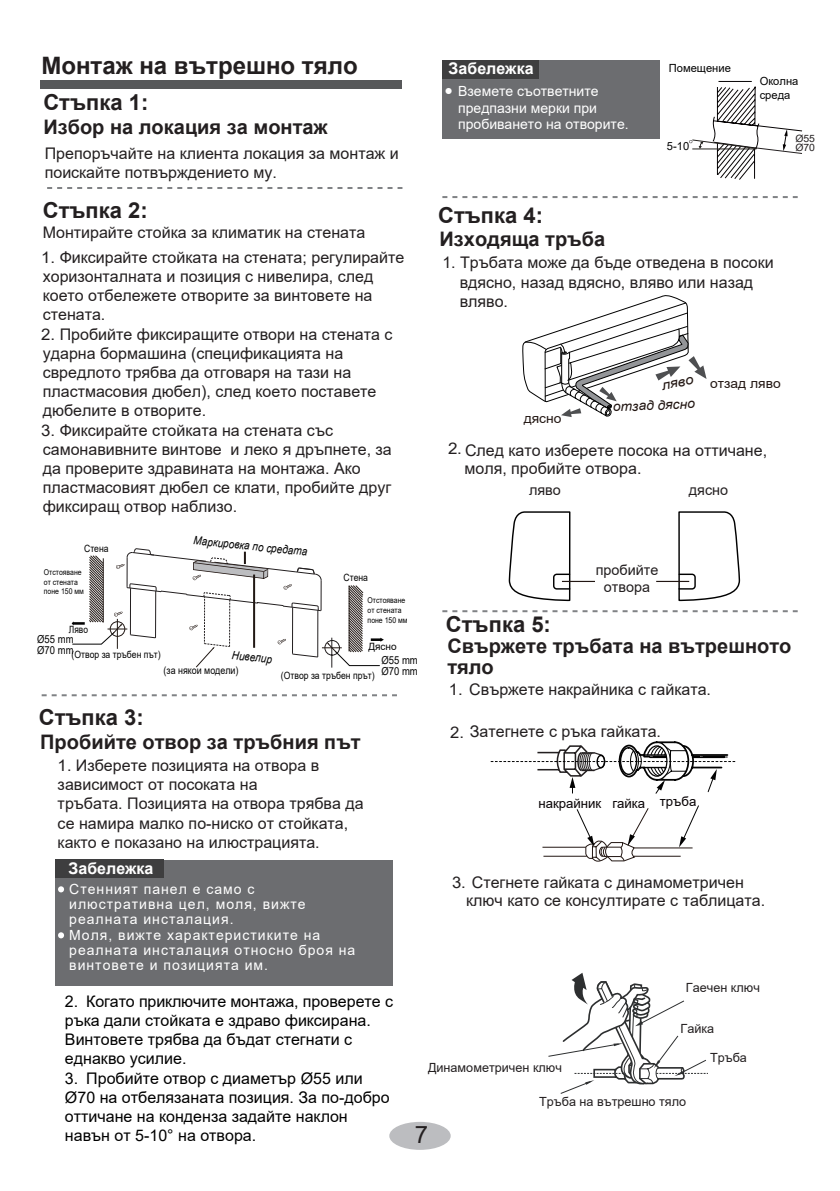
<style>
.page{position:relative;width:840px;height:1191px;background:#fff}
.page>*{position:absolute;margin:0;border:0;box-sizing:border-box;transform-origin:0 0}
.t1{font:700 24px "Arial";color:#231f20}
.t2{font:24px "Arial";color:#231f20}
.t3{font:700 22px "Arial";color:#231f20}
.t4{font:700 20px/21px "Arial";color:#231f20}
.t5{font:16px/19.2px "Arial";color:#231f20;scale:1.05 1}
.t6{font:16px/19.2px "Arial";color:#000}
.t7{font:16px/19.2px "Arial";color:#231f20}
.t8{font:16px "Arial";color:#231f20;scale:1.04 1}
.t9{font:16px/18px "Arial";color:#231f20;scale:1.06 1}
.t10{font:700 16px "Arial";color:#fff}
.t11{font:14.4px/17.2px "Arial";color:#231f20;text-align:center}
.t12{font:14px/15.2px "Arial";letter-spacing:.07em;color:#fff}
.t13{font:14px/16.8px "Arial";color:#fff}
.t14{font:13.2px "Arial";color:#080305}
.t15{font:13.2px "Arial";color:#221612;scale:1.05 1}
.t16{font:italic 13.2px "Arial";color:#221612;scale:1.05 1}
.t17{font:italic 13.2px "Arial";color:#221612;scale:1.12 1}
.t18{font:12.6px "Arial";color:#231f20}
.t19{font:italic 11.6px "Arial";color:#030303;scale:.86 1}
.t20{font:11.2px/13.4px "Arial";color:#030303}
.t21{font:11px/11px "Arial";color:#030303;scale:.86 1}
.t22{font:10.4px "Arial";color:#030303;scale:.86 1}
.t23{font:10px "Arial";color:#030303;scale:.86 1}
.t24{font:10px/8.6px "Arial";color:#231f20}
.t25{font:10px "Arial";color:#030303}
.t26{font:10px "Arial";color:#030303;scale:.84 1}
.t27{font:8px/9.6px "Arial";color:#030303;scale:.86 1}
.s1{font-size:14.2px}
</style>
<div class="page">
<div style="left:389px;top:1121px;width:61px;height:28px;background:#bcbdc0;border-radius:50%"></div>
<div style="left:442px;top:60px;width:217px;height:79px;background:#6c6d70"></div>
<div style="left:55px;top:859px;width:337px;height:126px;background:#6c6d70"></div>
<div style="left:55px;top:859px;width:108px;height:19px;background:#3e3e3f"></div>
<div style="left:442px;top:60px;width:97px;height:19px;background:#3e3e3f"></div>
<svg style="left:508px;top:511px;width:63px;height:91px"></svg>
<svg style="left:677px;top:511px;width:63px;height:91px"></svg>
<svg style="left:58px;top:932px;width:6px;height:6px"></svg>
<svg style="left:58px;top:886px;width:6px;height:6px"></svg>
<div style="left:40px;top:80px;width:361px;height:8px;background:#57585a"></div>
<svg style="left:42px;top:694px;width:355px;height:2px"></svg>
<svg style="left:442px;top:610px;width:355px;height:2px"></svg>
<svg style="left:47px;top:187px;width:355px;height:2px"></svg>
<svg style="left:442px;top:196px;width:355px;height:2px"></svg>
<svg style="left:689px;top:81px;width:113px;height:99px"></svg>
<hr style="left:561px;top:581px;width:33px;height:1px;background:#221612">
<hr style="left:655px;top:581px;width:33px;height:1px;background:#221612">
<svg style="left:490px;top:741px;width:244px;height:120px"></svg>
<svg style="left:522px;top:295px;width:184px;height:122px"></svg>
<svg style="left:548px;top:972px;width:159px;height:122px"></svg>
<svg style="left:72px;top:549px;width:311px;height:119px"></svg>
<hr style="left:253px;top:574px;width:2px;height:74px;background:#211814">
<h1 class="t1" style="left:41px;top:49px;width:317px">Монтаж на вътрешно тяло</h1>
<h2 class="t3" style="left:43px;top:87px;width:106px">Стъпка 1:</h2>
<p class="t4" style="left:43px;top:117px;width:286px">Избор на локация за монтаж</p>
<p class="t7" style="left:45px;top:143px;width:355px">Препоръчайте на клиента локация за монтаж и поискайте потвърждението му.</p>
<h2 class="t3" style="left:43px;top:194px;width:106px">Стъпка 2:</h2>
<p class="t7" style="left:43px;top:223px;width:324px">Монтирайте стойка за климатик на стената</p>
<p class="t5" style="left:41px;top:247px;width:347px">1. Фиксирайте стойката на стената; регулирайте хоризонталната и позиция с нивелира, след което отбележете отворите за винтовете на стената.</p>
<p class="t5" style="left:41px;top:324px;width:336px">2. Пробийте фиксиращите отвори на стената с ударна бормашина (спецификацията на свредлото трябва да отговаря на тази на пластмасовия дюбел), след което поставете дюбелите в отворите.</p>
<p class="t5" style="left:41px;top:420px;width:335px">3. Фиксирайте стойката на стената със самонавивните винтове и леко я дръпнете, за да проверите здравината на монтажа. Ако пластмасовият дюбел се клати, пробийте друг фиксиращ отвор наблизо.</p>
<p class="t23" style="left:84px;top:541px;width:30px">Стена</p>
<p class="t27" style="left:44px;top:567px;width:48px">Отстояване от стената поне 150 мм</p>
<p class="t26" style="left:69px;top:622px;width:24px">Ляво</p>
<p class="t19" style="left:194px;top:532px;width:134px;rotate:6deg">Маркировка по средата</p>
<p class="t23" style="left:343px;top:571px;width:30px">Стена</p>
<p class="t27" style="left:367px;top:595px;width:48px">Отстояване от стената поне 150 мм</p>
<p class="t21" style="left:37px;top:634px;width:44px">Ø55 mm<br>Ø70 mm</p>
<p class="t25" style="left:368px;top:639px;width:30px">Дясно</p>
<p class="t19" style="left:232px;top:647px;width:48px;rotate:6deg">Нивелир</p>
<p class="t23" style="left:72px;top:648px;width:105px">(Отвор за тръбен път)</p>
<p class="t21" style="left:381px;top:654px;width:44px">Ø55 mm<br>Ø70 mm</p>
<p class="t22" style="left:163px;top:663px;width:89px">(за някои модели)</p>
<p class="t23" style="left:281px;top:668px;width:110px">(Отвор за тръбен прът)</p>
<h2 class="t3" style="left:39px;top:701px;width:106px">Стъпка 3:</h2>
<p class="t4" style="left:40px;top:731px;width:322px">Пробийте отвор за тръбния път</p>
<p class="t5" style="left:58px;top:755px;width:293px">1. Изберете позицията на отвора в зависимост от посоката на<br>тръбата. Позицията на отвора трябва да се намира малко по-ниско от стойката, както е показано на илюстрацията.</p>
<p class="t12" style="left:69px;top:881px;width:287px">Стенният панел е само с илюстративна цел, моля, вижте реалната инсталация.<br>Моля, вижте характеристиките на реалната инсталация относно броя на винтовете и позицията им.</p>
<p class="t10" style="left:68px;top:857px;width:86px">Забележка</p>
<p class="t10" style="left:448px;top:57px;width:86px">Забележка</p>
<p class="t13" style="left:444px;top:82px;width:156px"><span class="s1">●</span> Вземете съответните</p>
<p class="t13" style="left:458px;top:99px;width:172px">предпазни мерки при пробиването на отворите.</p>
<h2 class="t3" style="left:438px;top:200px;width:106px">Стъпка 4:</h2>
<p class="t4" style="left:439px;top:228px;width:167px">Изходяща тръба</p>
<p class="t20" style="left:668px;top:61px;width:64px">Помещение</p>
<p class="t20" style="left:666px;top:139px;width:24px">5-10</p>
<p class="t20" style="left:759px;top:75px;width:40px">Околна среда</p>
<p class="t24" style="left:794px;top:134px;width:21px">Ø55<br>Ø70</p>
<p class="t7" style="left:459px;top:253px;width:315px;text-indent:-17px">1. Тръбата може да бъде отведена в посоки вдясно, назад вдясно, вляво или назад вляво.</p>
<p class="t15" style="left:523px;top:409px;width:37px">дясно</p>
<p class="t17" style="left:660px;top:377px;width:30px;rotate:-11deg">ляво</p>
<p class="t16" style="left:612px;top:398px;width:80px;rotate:-2deg">отзад дясно</p>
<p class="t15" style="left:709px;top:374px;width:69px">отзад ляво</p>
<p class="t9" style="left:464px;top:441px;width:287px;text-indent:-16px">2. След като изберете посока на оттичане, моля, пробийте отвора.</p>
<p class="t11" style="left:528px;top:481px;width:33px">ляво</p>
<p class="t11" style="left:688px;top:481px;width:41px">дясно</p>
<p class="t11" style="left:595px;top:561px;width:64px">пробийте отвора</p>
<h2 class="t3" style="left:445px;top:608px;width:106px">Стъпка 5:</h2>
<p class="t4" style="left:447px;top:636px;width:345px">Свържете тръбата на вътрешното тяло</p>
<p class="t8" style="left:448px;top:678px;width:253px">1. Свържете накрайника с гайката.</p>
<p class="t8" style="left:450px;top:720px;width:204px">2. Затегнете с ръка гайката.</p>
<p class="t14" style="left:538px;top:794px;width:159px">накрайник гайка тръба</p>
<p class="t8" style="left:452px;top:871px;width:282px">3. Стегнете гайката с динамометричен</p>
<p class="t7" style="left:466px;top:891px;width:300px">ключ като се консултирате с таблицата.</p>
<p class="t18" style="left:685px;top:979px;width:75px">Гаечен ключ</p>
<p class="t6" style="left:65px;top:991px;width:330px">2. Когато приключите монтажа, проверете с ръка дали стойката е здраво фиксирана.<br>Винтовете трябва да бъдат стегнати с еднакво усилие.</p>
<p class="t6" style="left:65px;top:1068px;width:326px">3. Пробийте отвор с диаметър Ø55 или Ø70 на отбелязаната позиция. За по-добро оттичане на конденза задайте наклон навън от 5-10° на отвора.</p>
<p class="t18" style="left:428px;top:1058px;width:135px">Динамометричен ключ</p>
<p class="t18" style="left:680px;top:1019px;width:35px">Гайка</p>
<p class="t18" style="left:709px;top:1049px;width:38px">Тръба</p>
<h1 class="t2" style="left:414px;top:1118px;width:15px">7</h1>
<p class="t18" style="left:539px;top:1093px;width:148px">Тръба на вътрешно тяло</p>
</div>
